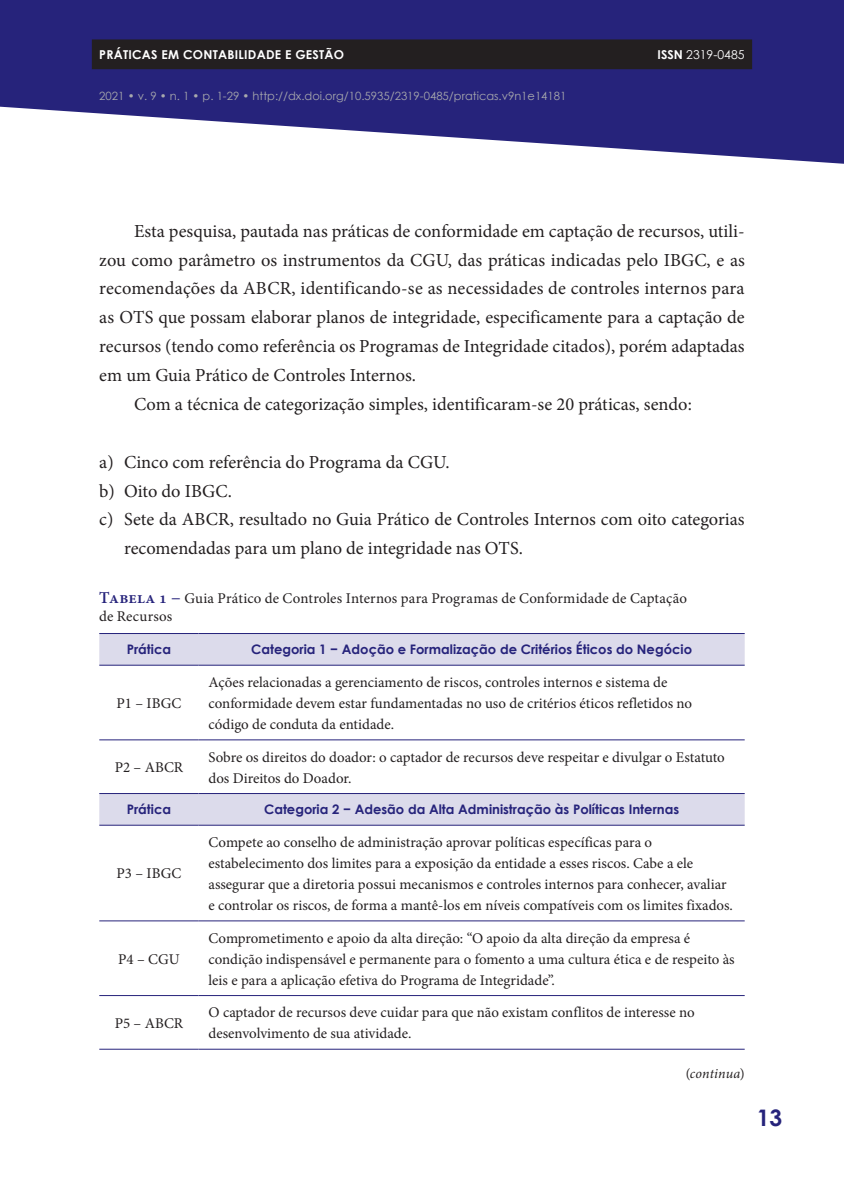
<style>
.page{position:relative;width:844px;height:1191px;background:#fff}
.page>*{position:absolute;margin:0;border:0;box-sizing:border-box;transform-origin:0 0}
.t1{font:700 22.75px "Century Gothic";color:#26237b}
.t2{font:18.38px "Minion Pro";color:#231f20}
.t3{font:14.88px/21px "Minion Pro";color:#231f20}
.t4{font:italic 14px "Minion Pro";letter-spacing:.01em;color:#231f20}
.t5{font:700 13.12px "Century Gothic";color:#26237b}
.t6{font:700 12.25px "Century Gothic";letter-spacing:.02em;color:#fff}
.t7{font:12.25px "Century Gothic";color:#fff}
.t8{font:11.38px "Century Gothic";color:#a8a9ad}
.s1{font-weight:700}
.s2{font-weight:600;font-size:16.62px;color:#26237b}
.s3{font-style:normal}
</style>
<div class="page">
<svg style="left:1px;top:0;width:842px;height:164px;fill:#26237b"></svg>
<svg style="left:0;top:0;width:1px;height:107px"></svg>
<div style="left:92px;top:39px;width:660px;height:30px;background:#231f20"></div>
<svg style="left:99px;top:634px;width:645px;height:190px"></svg>
<hr style="left:99px;top:633px;width:99px;height:1px;background:#26237b">
<hr style="left:198px;top:633px;width:546px;height:1px;background:#26237b">
<hr style="left:99px;top:665px;width:99px;height:1px;background:#26237b">
<hr style="left:198px;top:665px;width:546px;height:1px;background:#26237b">
<hr style="left:99px;top:739px;width:99px;height:1px;background:#26237b">
<hr style="left:198px;top:739px;width:546px;height:1px;background:#26237b">
<hr style="left:99px;top:793px;width:99px;height:1px;background:#26237b">
<hr style="left:198px;top:793px;width:546px;height:1px;background:#26237b">
<hr style="left:99px;top:824px;width:99px;height:1px;background:#26237b">
<hr style="left:198px;top:824px;width:546px;height:1px;background:#26237b">
<hr style="left:99px;top:920px;width:99px;height:1px;background:#26237b">
<hr style="left:198px;top:920px;width:546px;height:1px;background:#26237b">
<hr style="left:99px;top:995px;width:99px;height:1px;background:#26237b">
<hr style="left:198px;top:995px;width:546px;height:1px;background:#26237b">
<hr style="left:99px;top:1048px;width:99px;height:1px;background:#26237b">
<hr style="left:198px;top:1048px;width:546px;height:1px;background:#26237b">
<p class="t6" style="left:99px;top:45px;width:246px">PRÁTICAS EM CONTABILIDADE E GESTÃO</p>
<p class="t7" style="left:657px;top:46px;width:88px"><span class="s1">ISSN</span> 2319-0485</p>
<p class="t8" style="left:99px;top:88px;width:468px">2021 • v. 9 • n. 1 • p. 1-29 • http://dx.doi.org/10.5935/2319-0485/praticas.v9n1e14181</p>
<p class="t2" style="left:134px;top:218px;width:612px">Esta pesquisa, pautada nas práticas de conformidade em captação de recursos, utili-</p>
<p class="t2" style="left:99px;top:247px;width:646px">zou como parâmetro os instrumentos da CGU, das práticas indicadas pelo IBGC, e as</p>
<p class="t2" style="left:99px;top:276px;width:646px">recomendações da ABCR, identificando-se as necessidades de controles internos para</p>
<p class="t2" style="left:99px;top:305px;width:646px">as OTS que possam elaborar planos de integridade, especificamente para a captação de</p>
<p class="t2" style="left:99px;top:334px;width:646px">recursos (tendo como referência os Programas de Integridade citados), porém adaptadas</p>
<p class="t2" style="left:99px;top:363px;width:318px">em um Guia Prático de Controles Internos.</p>
<p class="t2" style="left:134px;top:392px;width:559px">Com a técnica de categorização simples, identificaram-se 20 práticas, sendo:</p>
<p class="t2" style="left:99px;top:449px;width:352px">a) Cinco com referência do Programa da CGU.</p>
<p class="t2" style="left:99px;top:478px;width:134px">b) Oito do IBGC.</p>
<p class="t2" style="left:99px;top:507px;width:646px">c) Sete da ABCR, resultado no Guia Prático de Controles Internos com oito categorias</p>
<p class="t2" style="left:124px;top:536px;width:400px">recomendadas para um plano de integridade nas OTS.</p>
<p class="t3" style="left:99px;top:589px;width:589px;line-height:17.8px"><span class="s2">Tabela 1 −</span> Guia Prático de Controles Internos para Programas de Conformidade de Captação de Recursos</p>
<p class="t5" style="left:127px;top:639px;width:46px">Prática</p>
<p class="t5" style="left:251px;top:639px;width:442px">Categoria 1 − Adoção e Formalização de Critérios Éticos do Negócio</p>
<p class="t3" style="left:116px;top:693px;width:66px">P1 – IBGC</p>
<p class="t3" style="left:208px;top:672px;width:485px">Ações relacionadas a gerenciamento de riscos, controles internos e sistema de conformidade devem estar fundamentadas no uso de critérios éticos refletidos no código de conduta da entidade.</p>
<p class="t3" style="left:115px;top:757px;width:70px">P2 – ABCR</p>
<p class="t3" style="left:208px;top:746px;width:517px">Sobre os direitos do doador: o captador de recursos deve respeitar e divulgar o Estatuto dos Direitos do Doador.</p>
<p class="t5" style="left:127px;top:799px;width:46px">Prática</p>
<p class="t5" style="left:264px;top:799px;width:416px">Categoria 2 − Adesão da Alta Administração às Políticas Internas</p>
<p class="t3" style="left:116px;top:863px;width:66px">P3 – IBGC</p>
<p class="t3" style="left:118px;top:948px;width:63px">P4 – CGU</p>
<p class="t3" style="left:208px;top:831px;width:526px">Compete ao conselho de administração aprovar políticas específicas para o estabelecimento dos limites para a exposição da entidade a esses riscos. Cabe a ele assegurar que a diretoria possui mecanismos e controles internos para conhecer, avaliar e controlar os riscos, de forma a mantê-los em níveis compatíveis com os limites fixados.</p>
<p class="t3" style="left:208px;top:927px;width:527px">Comprometimento e apoio da alta direção: “O apoio da alta direção da empresa é condição indispensável e permanente para o fomento a uma cultura ética e de respeito às leis e para a aplicação efetiva do Programa de Integridade”.</p>
<p class="t3" style="left:115px;top:1012px;width:70px">P5 – ABCR</p>
<p class="t3" style="left:208px;top:1002px;width:487px">O captador de recursos deve cuidar para que não existam conflitos de interesse no desenvolvimento de sua atividade.</p>
<p class="t4" style="left:685px;top:1064px;width:60px"><span class="s3">(</span>continua<span class="s3">)</span></p>
<h1 class="t1" style="left:756px;top:1100px;width:27px">13</h1>
</div>
